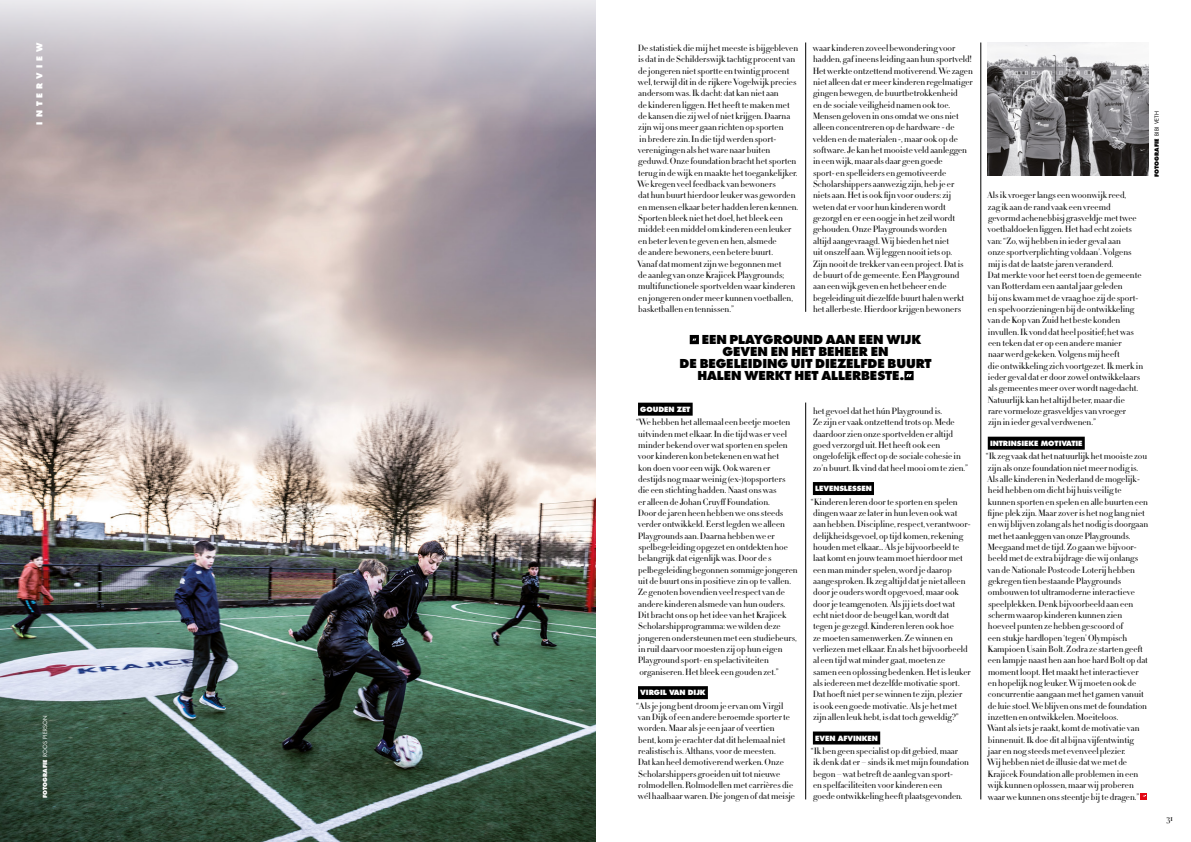
<style>
.page{position:relative;width:1191px;height:842px;background:#fff}
.page>*{position:absolute;margin:0;border:0;box-sizing:border-box;transform-origin:0 0}
.t1{font:800 12px "Futura Std";letter-spacing:-.01em;color:#000}
.t2{font:300 9px/11.3px "HTF Didot L16";color:#000}
.t3{font:800 8px "Futura Std";letter-spacing:.5em;color:#fff}
.t4{font:800 7px "Futura Std";letter-spacing:-.01em;color:#fff}
.t5{font:5.5px "Futura Std";letter-spacing:.04em;color:#fff}
.t6{font:800 5.5px "Futura Std";color:#000}
.s1{font-weight:800}
.s2{font-weight:400}
</style>
<div class="page">
<div style="left:638px;top:403px;width:54px;height:13px;background:#000"></div>
<div style="left:638px;top:686px;width:70px;height:13px;background:#000"></div>
<div style="left:813px;top:482px;width:61px;height:13px;background:#000"></div>
<div style="left:813px;top:731px;width:67px;height:13px;background:#000"></div>
<div style="left:987px;top:437px;width:97px;height:13px;background:#000"></div>
<svg style="left:1140px;top:793px;width:7px;height:6px"></svg>
<img style="left:0;top:0;width:595px;height:842px">
<svg style="left:689px;top:335px;width:10px;height:9px"></svg>
<svg style="left:904px;top:371px;width:9px;height:9px"></svg>
<hr style="left:980px;top:43px;width:1px;height:756px;background:#000">
<hr style="left:805px;top:403px;width:1px;height:396px;background:#000">
<hr style="left:805px;top:43px;width:1px;height:269px;background:#000">
<img style="left:987px;top:43px;width:161px;height:133px">
<p class="t3" style="left:34px;top:125px;width:84px;rotate:-90deg">INTERVIEW</p>
<p class="t5" style="left:42px;top:798px;width:84px;rotate:-90deg"><span class="s1">FOTOGRAFIE</span> ROOS PIERSON</p>
<p class="t2" style="left:637px;top:42px;width:163px">De statistiek die mij het meeste is bijgebleven is dat in de Schilderswijk tachtig procent van de jongeren niet sportte en twintig procent wel, terwijl dit in de rijkere Vogelwijk precies andersom was. Ik dacht: dat kan niet aan<br>de kinderen liggen. Het heeft te maken met de kansen die zij wel of niet krijgen. Daarna zijn wij ons meer gaan richten op sporten<br>in bredere zin. In die tijd werden sport&shy;verenigingen als het ware naar buiten geduwd. Onze foundation bracht het sporten terug in de wijk en maakte het toegankelijker.<br>We kregen veel feedback van bewoners<br>dat hun buurt hierdoor leuker was geworden en mensen elkaar beter hadden leren kennen.<br>Sporten bleek niet het doel, het bleek een middel: een middel om kinderen een leuker en beter leven te geven en hen, alsmede<br>de andere bewoners, een betere buurt.<br>Vanaf dat moment zijn we begonnen met<br>de aanleg van onze Krajicek Playgrounds; multifunctionele sportvelden waar kinderen en jongeren onder meer kunnen voetballen, basketballen en tennissen.”</p>
<p class="t2" style="left:812px;top:42px;width:162px">waar kinderen zoveel bewondering voor hadden, gaf ineens leiding aan hun sportveld!<br>Het werkte ontzettend motiverend. We zagen niet alleen dat er meer kinderen regelmatiger gingen bewegen, de buurtbetrokkenheid<br>en de sociale veiligheid namen ook toe.<br>Mensen geloven in ons omdat we ons niet alleen concentreren op de hardware - de velden en de materialen -, maar ook op de software. Je kan het mooiste veld aanleggen in een wijk, maar als daar geen goede<br>sport- en spelleiders en gemotiveerde Scholarshippers aanwezig zijn, heb je er niets aan. Het is ook fijn voor ouders: zij weten dat er voor hun kinderen wordt gezorgd en er een oogje in het zeil wordt gehouden. Onze Playgrounds worden<br>altijd aangevraagd. Wij bieden het niet<br>uit onszelf aan. Wij leggen nooit iets op.<br>Zijn nooit de trekker van een project. Dat is de buurt of de gemeente. Een Playground aan een wijk geven en het beheer en de begeleiding uit diezelfde buurt halen werkt het allerbeste. Hierdoor krijgen bewoners</p>
<h1 class="t1" style="left:701px;top:332px;width:221px">EEN PLAYGROUND AAN EEN WIJK</h1>
<h1 class="t1" style="left:722px;top:344px;width:167px">GEVEN EN HET BEHEER EN</h1>
<h1 class="t1" style="left:679px;top:356px;width:253px">DE BEGELEIDING UIT DIEZELFDE BUURT</h1>
<h1 class="t1" style="left:697px;top:368px;width:208px">HALEN WERKT HET ALLERBESTE.</h1>
<p class="t4" style="left:640px;top:405px;width:52px">GOUDEN ZET</p>
<p class="t2" style="left:636px;top:416px;width:163px">“We hebben het allemaal een beetje moeten uitvinden met elkaar. In die tijd was er veel minder bekend over wat sporten en spelen voor kinderen kon betekenen en wat het<br>kon doen voor een wijk. Ook waren er destijds nog maar weinig (ex-)topsporters<br>die een stichting hadden. Naast ons was<br>er alleen de Johan Cruyff Foundation.<br>Door de jaren heen hebben we ons steeds verder ontwikkeld. Eerst legden we alleen Playgrounds aan. Daarna hebben we er spelbegeleiding opgezet en ontdekten hoe belangrijk dat eigenlijk was. Door de s pelbegeleiding begonnen sommige jongeren uit de buurt ons in positieve zin op te vallen.<br>Ze genoten bovendien veel respect van de andere kinderen alsmede van hun ouders.<br>Dit bracht ons op het idee van het Krajicek Scholarshipprogramma: we wilden deze jongeren ondersteunen met een studiebeurs, in ruil daarvoor moesten zij op hun eigen Playground sport- en spelactiviteiten organiseren. Het bleek een gouden zet.”</p>
<p class="t4" style="left:640px;top:688px;width:67px">VIRGIL VAN DIJK</p>
<p class="t2" style="left:636px;top:700px;width:160px">“Als je jong bent droom je ervan om Virgil van Dijk of een andere beroemde sporter te worden. Maar als je een jaar of veertien<br>bent, kom je erachter dat dit helemaal niet realistisch is. Althans, voor de meesten.<br>Dat kan heel demotiverend werken. Onze Scholarshippers groeiden uit tot nieuwe rolmodellen. Rolmodellen met carrières die wél haalbaar waren. Die jongen of dat meisje</p>
<p class="t2" style="left:812px;top:405px;width:157px">het gevoel dat het hún Playground is.<br>Ze zijn er vaak ontzettend trots op. Mede daardoor zien onze sportvelden er altijd goed verzorgd uit. Het heeft ook een ongelofelijk effect op de sociale cohesie in zo’n buurt. Ik vind dat heel mooi om te zien.”</p>
<p class="t4" style="left:815px;top:484px;width:58px">LEVENSLESSEN</p>
<p class="t2" style="left:811px;top:496px;width:161px">“Kinderen leren door te sporten en spelen dingen waar ze later in hun leven ook wat<br>aan hebben. Discipline, respect, verantwoor&shy;delijkheidsgevoel, op tijd komen, rekening houden met elkaar... Als je bijvoorbeeld te laat komt en jouw team moet hierdoor met een man minder spelen, word je daarop aangesproken. Ik zeg altijd dat je niet alleen door je ouders wordt opgevoed, maar ook door je teamgenoten. Als jij iets doet wat<br>echt niet door de beugel kan, wordt dat<br>tegen je gezegd. Kinderen leren ook hoe<br>ze moeten samenwerken. Ze winnen en verliezen met elkaar. En als het bijvoorbeeld al een tijd wat minder gaat, moeten ze<br>samen een oplossing bedenken. Het is leuker als iedereen met dezelfde motivatie sport.<br>Dat hoeft niet per se winnen te zijn, plezier<br>is ook een goede motivatie. Als je het met<br>zijn allen leuk hebt, is dat toch geweldig?”</p>
<p class="t4" style="left:815px;top:734px;width:64px">EVEN AFVINKEN</p>
<p class="t2" style="left:811px;top:745px;width:160px">“Ik ben geen specialist op dit gebied, maar<br>ik denk dat er – sinds ik met mijn foundation begon – wat betreft de aanleg van sport-<br>en spelfaciliteiten voor kinderen een<br>goede ontwikkeling heeft plaatsgevonden.</p>
<p class="t6" style="left:1153px;top:177px;width:68px;rotate:-90deg">FOTOGRAFIE <span class="s2">BIBI VETH</span></p>
<p class="t2" style="left:987px;top:190px;width:157px">Als ik vroeger langs een woonwijk reed,<br>zag ik aan de rand vaak een vreemd gevormd achenebbisj grasveldje met twee voetbaldoelen liggen. Het had echt zoiets van: “Zo, wij hebben in ieder geval aan<br>onze sportverplichting voldaan’. Volgens mij is dat de laatste jaren veranderd.<br>Dat merkte voor het eerst toen de gemeente van Rotterdam een aantal jaar geleden<br>bij ons kwam met de vraag hoe zij de sport&shy;en spelvoorzieningen bij de ontwikkeling van de Kop van Zuid het beste konden invullen. Ik vond dat heel positief; het was een teken dat er op een andere manier<br>naar werd gekeken. Volgens mij heeft<br>die ontwikkeling zich voortgezet. Ik merk in ieder geval dat er door zowel ontwikkelaars als gemeentes meer over wordt nagedacht.<br>Natuurlijk kan het altijd beter, maar die<br>rare vormeloze grasveldjes van vroeger<br>zijn in ieder geval verdwenen.”</p>
<p class="t4" style="left:990px;top:439px;width:94px">INTRINSIEKE MOTIVATIE</p>
<p class="t2" style="left:985px;top:450px;width:164px">“Ik zeg vaak dat het natuurlijk het mooiste zou zijn als onze foundation niet meer nodig is.<br>Als alle kinderen in Nederland de mogelijk&shy;heid hebben om dicht bij huis veilig te kunnen sporten en spelen en alle buurten een fijne plek zijn. Maar zover is het nog lang niet en wij blijven zolang als het nodig is doorgaan met het aanleggen van onze Playgrounds.<br>Meegaand met de tijd. Zo gaan we bijvoor&shy;beeld met de extra bijdrage die wij onlangs van de Nationale Postcode Loterij hebben gekregen tien bestaande Playgrounds ombouwen tot ultramoderne interactieve speelplekken. Denk bijvoorbeeld aan een scherm waarop kinderen kunnen zien hoeveel punten ze hebben gescoord of<br>een stukje hardlopen ‘tegen’ Olympisch Kampioen Usain Bolt. Zodra ze starten geeft een lampje naast hen aan hoe hard Bolt op dat moment loopt. Het maakt het interactiever<br>en hopelijk nog leuker. Wij moeten ook de concurrentie aangaan met het gamen vanuit de luie stoel. We blijven ons met de foundation inzetten en ontwikkelen. Moeiteloos.<br>Want als iets je raakt, komt de motivatie van binnenuit. Ik doe dit al bijna vijfentwintig<br>jaar en nog steeds met evenveel plezier.<br>Wij hebben niet de illusie dat we met de Krajicek Foundation alle problemen in een wijk kunnen oplossen, maar wij proberen waar we kunnen ons steentje bij te dragen.”</p>
<p class="t2" style="left:1166px;top:812px;width:8px">31</p>
</div>
